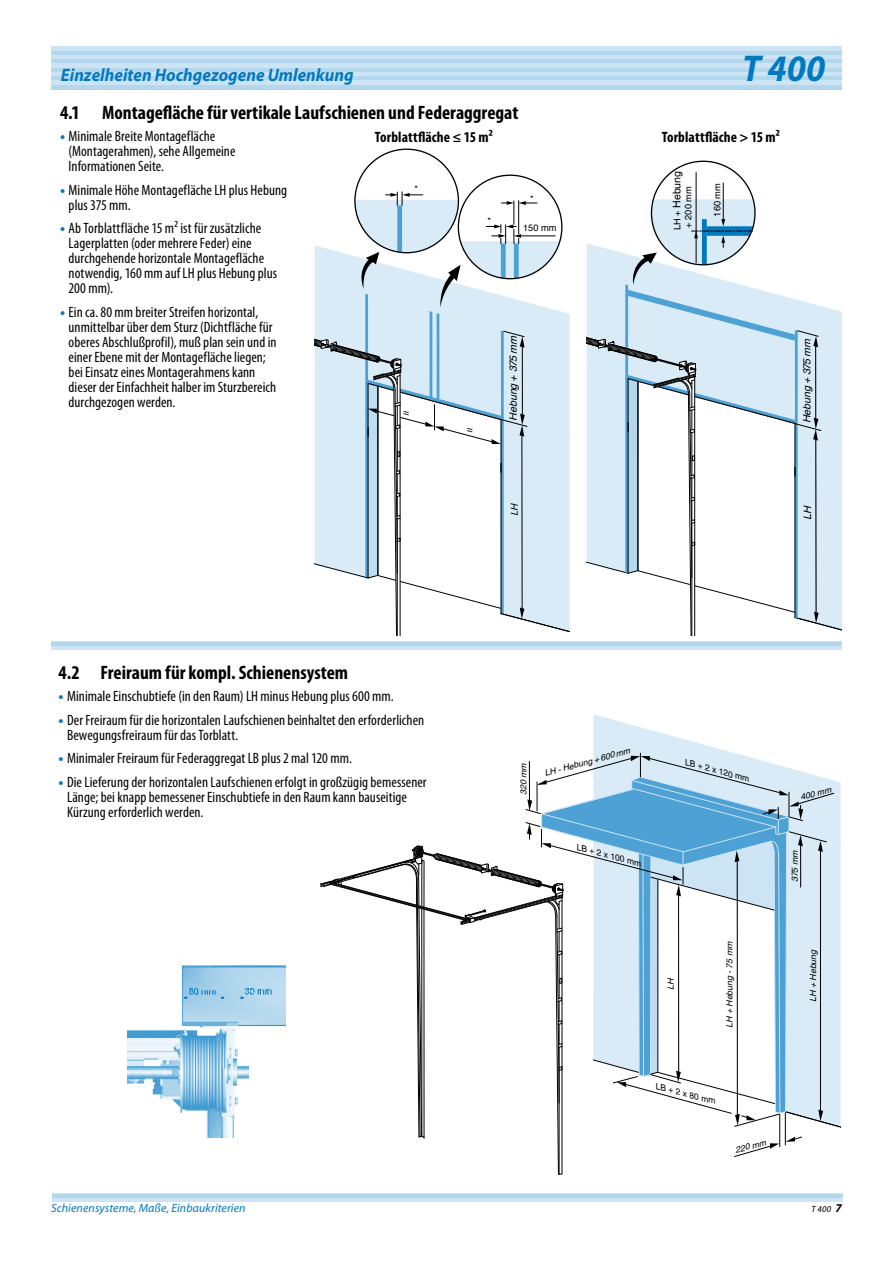
<style>
.page{position:relative;width:893px;height:1263px;background:#fff}
.page>*{position:absolute;margin:0;border:0;box-sizing:border-box;transform-origin:0 0}
.t1{font:italic 700 37.5px "Myriad Pro";color:#0079c1;scale:.95 1}
.t2{font:700 condensed 19.5px "Myriad Pro";color:#000}
.t3{font:italic 700 18px "Myriad Pro";color:#0079c1;scale:.95 1}
.t4{font:condensed 15px/15px "Myriad Pro";letter-spacing:.005em;color:#000}
.t5{font:700 condensed 15px "Myriad Pro";letter-spacing:.01em;color:#000}
.t6{font:italic 12px "Myriad Pro";letter-spacing:.005em;color:#0079c1}
.t7{font:10.5px "Helvetica";color:#000}
.t8{font:italic 10.2px "Helvetica";color:#000}
.t9{font:italic 10.2px "Myriad Pro";color:#000}
.t10{font:9.3px "Helvetica";color:#000}
.t11{font:italic 9px "Myriad Pro";color:#000}
.t12{font:italic 8.55px "Helvetica";color:#000}
.t13{font:italic 8.4px "Helvetica";color:#000;scale:1.04 1}
.s1{font-weight:700;font-stretch:normal;color:#0079c1}
.s2{font-size:9.3px}
.s3{font-weight:700;font-size:12px}
</style>
<div class="page">
<hr style="left:51px;top:47px;width:791px;height:4px;background:#cce4f3">
<hr style="left:51px;top:51px;width:791px;height:4px;background:#b3d7ed">
<div style="left:51px;top:55px;width:791px;height:5px;background:#cce4f3"></div>
<svg style="left:51px;top:60px;width:791px;height:4px;background:#b9daee"></svg>
<hr style="left:51px;top:64px;width:791px;height:4px;background:#cce4f3">
<hr style="left:51px;top:68px;width:791px;height:4px;background:#b3d7ed">
<div style="left:51px;top:72px;width:791px;height:5px;background:#cce4f3"></div>
<svg style="left:51px;top:77px;width:791px;height:4px;background:#b9daee"></svg>
<hr style="left:51px;top:81px;width:791px;height:4px;background:#cce4f3">
<hr style="left:51px;top:85px;width:791px;height:4px;background:#b3d7ed">
<hr style="left:52px;top:1193px;width:790px;height:1px;background:#cce4f3">
<hr style="left:52px;top:1194px;width:790px;height:4px;background:#b3d7ed">
<hr style="left:52px;top:1198px;width:790px;height:3px;background:#cce4f3">
<hr style="left:51px;top:641px;width:791px;height:1px;background:#cce4f3">
<hr style="left:51px;top:642px;width:791px;height:4px;background:#b3d7ed">
<hr style="left:51px;top:646px;width:791px;height:3px;background:#cce4f3">
<img style="left:127px;top:965px;width:159px;height:173px">
<hr style="left:696px;top:172px;width:1px;height:91px;background:#000">
<hr style="left:723px;top:183px;width:1px;height:40px;background:#000">
<svg style="left:587px;top:199px;width:255px;height:436px"></svg>
<hr style="left:628px;top:379px;width:1px;height:194px;background:#000">
<hr style="left:794px;top:423px;width:1px;height:194px;background:#000">
<svg style="left:320px;top:714px;width:520px;height:461px"></svg>
<svg style="left:315px;top:192px;width:255px;height:443px"></svg>
<p class="t3" style="left:61px;top:64px;width:310px">Einzelheiten Hochgezogene Umlenkung</p>
<h1 class="t1" style="left:742px;top:44px;width:89px">T 400</h1>
<h2 class="t2" style="left:60px;top:100px;width:460px">4.1 Montagefläche für vertikale Laufschienen und Federaggregat</h2>
<p class="t4" style="left:69px;top:128px;width:168px;text-indent:-9px"><span class="s1">•</span> Minimale Breite Montagefläche (Montagerahmen), sehe Allgemeine<br>Informationen Seite.</p>
<p class="t4" style="left:69px;top:182px;width:220px;text-indent:-9px"><span class="s1">•</span> Minimale Höhe Montagefläche LH plus Hebung plus 375 mm.</p>
<p class="t4" style="left:69px;top:220px;width:210px;text-indent:-9px"><span class="s1">•</span> Ab Torblattfläche 15 m2 ist für zusätzliche Lagerplatten (oder mehrere Feder) eine durchgehende horizontale Montagefläche notwendig, 160 mm auf LH plus Hebung plus 200 mm).</p>
<p class="t4" style="left:69px;top:304px;width:209px;text-indent:-9px"><span class="s1">•</span> Ein ca. 80 mm breiter Streifen horizontal, unmittelbar über dem Sturz (Dichtfläche für oberes Abschlußprofil), muß plan sein und in einer Ebene mit der Montagefläche liegen; bei Einsatz eines Montagerahmens kann dieser der Einfachheit halber im Sturzbereich durchgezogen werden.</p>
<p class="t5" style="left:375px;top:128px;width:120px">Torblattfläche ≤ 15 m2</p>
<p class="t5" style="left:662px;top:128px;width:120px">Torblattfläche &gt; 15 m2</p>
<p class="t7" style="left:671px;top:230px;width:61px;rotate:-90deg"><span class="s2">LH +</span> Hebung</p>
<p class="t10" style="left:712px;top:217px;width:35px;rotate:-90deg">160 mm</p>
<p class="t10" style="left:414px;top:182px;width:5px">*</p>
<p class="t10" style="left:683px;top:228px;width:43px;rotate:-90deg">+ 200 mm</p>
<p class="t10" style="left:530px;top:191px;width:5px">*</p>
<p class="t10" style="left:487px;top:214px;width:5px">*</p>
<p class="t10" style="left:523px;top:221px;width:35px">150 mm</p>
<p class="t8" style="left:505px;top:421px;width:90px;rotate:-90deg">Hebung +375mm</p>
<p class="t8" style="left:801px;top:423px;width:89px;rotate:-90deg">Hebung +375mm</p>
<p class="t9" style="left:508px;top:516px;width:16px;rotate:-90deg">LH</p>
<p class="t8" style="left:801px;top:520px;width:18px;rotate:-90deg">LH</p>
<h2 class="t2" style="left:59px;top:660px;width:291px">4.2 Freiraum für kompl. Schienensystem</h2>
<p class="t4" style="left:59px;top:689px;width:337px"><span class="s1">•</span> Minimale Einschubtiefe (in den Raum) LH minus Hebung plus 600 mm.</p>
<p class="t4" style="left:67px;top:712px;width:359px;text-indent:-9px"><span class="s1">•</span> Der Freiraum für die horizontalen Laufschienen beinhaltet den erforderlichen<br>Bewegungsfreiraum für das Torblatt.</p>
<p class="t4" style="left:59px;top:751px;width:295px"><span class="s1">•</span> Minimaler Freiraum für Federaggregat LB plus 2 mal 120 mm.</p>
<p class="t4" style="left:67px;top:774px;width:361px;text-indent:-9px"><span class="s1">•</span> Die Lieferung der horizontalen Laufschienen erfolgt in großzügig bemessener<br>Länge; bei knapp bemessener Einschubtiefe in den Raum kann bauseitige<br>Kürzung erforderlich werden.</p>
<p class="t6" style="left:51px;top:1201px;width:196px">Schienensysteme, Maße, Einbaukriterien</p>
<p class="t12" style="left:519px;top:795px;width:36px;rotate:-90deg">320 mm</p>
<p class="t12" style="left:543px;top:768px;width:90px;rotate:-15deg">LH - Hebung + 600 mm</p>
<p class="t13" style="left:687px;top:757px;width:66px;rotate:15deg">LB + 2 x 120 mm</p>
<p class="t13" style="left:579px;top:842px;width:66px;rotate:15deg">LB + 2 x 100 mm</p>
<p class="t12" style="left:666px;top:990px;width:15px;rotate:-90deg">LH</p>
<p class="t12" style="left:725px;top:1028px;width:90px;rotate:-90deg">LH + Hebung-75 mm</p>
<p class="t13" style="left:658px;top:1081px;width:61px;rotate:14deg">LB + 2 x 80 mm</p>
<p class="t12" style="left:734px;top:1145px;width:33px;rotate:-15deg">220 mm</p>
<p class="t12" style="left:799px;top:793px;width:33px;rotate:-15deg">400 mm</p>
<p class="t12" style="left:790px;top:882px;width:36px;rotate:-90deg">375 mm</p>
<p class="t12" style="left:808px;top:1002px;width:56px;rotate:-90deg">LH + Hebung</p>
<p class="t11" style="left:811px;top:1204px;width:32px">T 400 <span class="s3">7</span></p>
</div>
